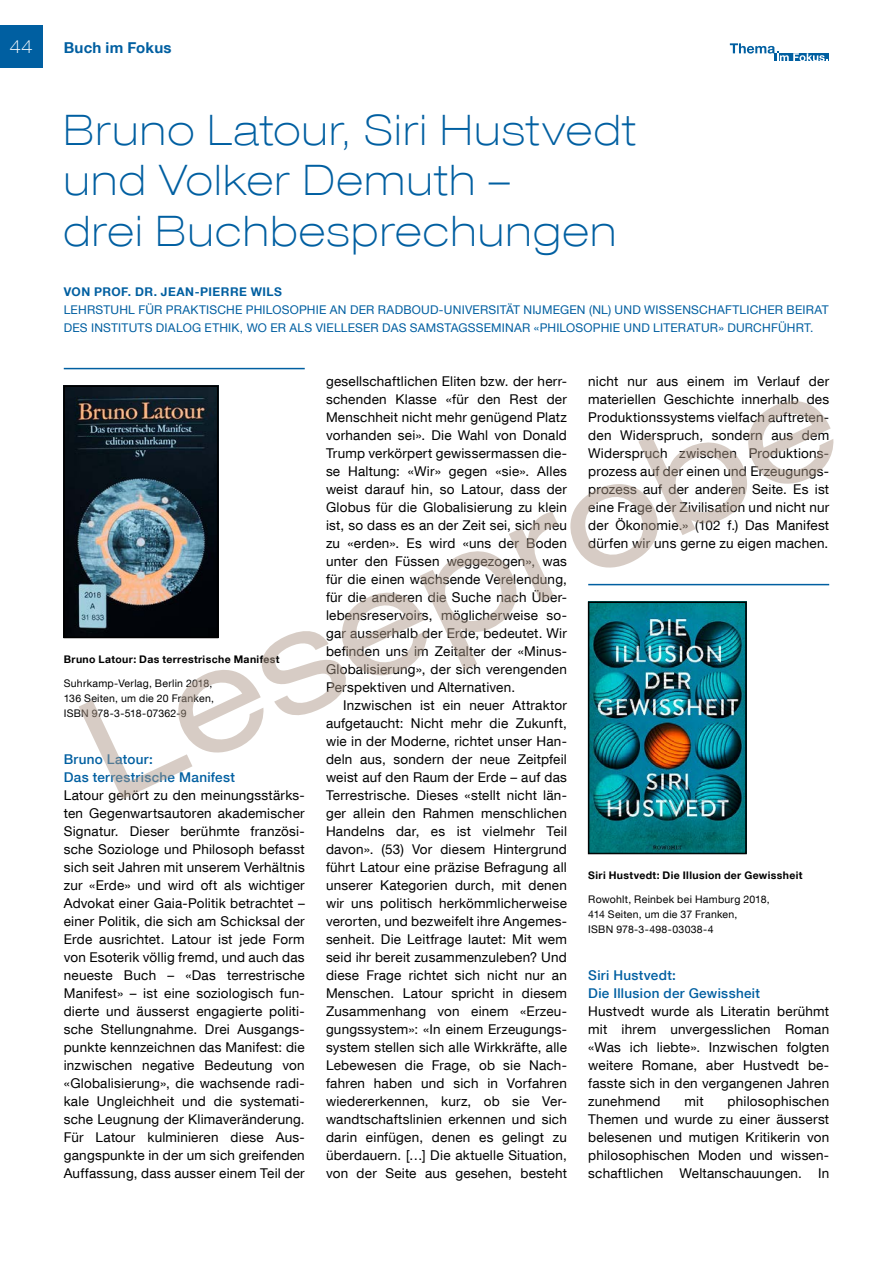
<style>
.page{position:relative;width:893px;height:1263px;background:#fff}
.page>*{position:absolute;margin:0;border:0;box-sizing:border-box;transform-origin:0 0}
.t1{font:100 expanded 42px/50.4px "Helvetica Neue LT Com";letter-spacing:.045em;color:#005fa1}
.t2{font:100 expanded 18px "Helvetica Neue LT Com";color:#fff}
.t3{font:700 15px "Helvetica Neue LT Com";letter-spacing:.015em;color:#005fa1}
.t4{font:13.5px/18px "Helvetica Neue LT Com";letter-spacing:.015em;color:#000;text-align:justify}
.t5{font:500 13.5px/18px "Helvetica Neue LT Com";letter-spacing:.025em;color:#005fa1}
.t6{font:12px/18px "Helvetica Neue LT Com";letter-spacing:.015em;color:#005fa1}
.t7{font:700 12px "Helvetica Neue LT Com";letter-spacing:.04em;color:#005fa1}
.t8{font:10.5px/15px "Helvetica Neue LT Com";letter-spacing:.025em;color:#000}
.t9{font:700 10.5px "Helvetica Neue LT Com";letter-spacing:.035em;color:#000}
</style>
<div class="page">
<svg style="left:827px;top:53px;width:2px;height:8px"></svg>
<svg style="left:730px;top:43px;width:97px;height:18px"></svg>
<div style="left:0;top:26px;width:43px;height:42px;background:#005fa1"></div>
<svg style="left:64px;top:388px;width:152px;height:250px;background:#091119"></svg>
<div style="left:64px;top:386px;width:154px;height:251px;border:1px solid #000"></div>
<img style="left:588px;top:799px;width:158px;height:55px">
<hr style="left:64px;top:368px;width:241px;height:1px;background:#005fa1">
<svg style="left:79px;top:397px;width:755px;height:402px"></svg>
<h2 class="t2" style="left:10px;top:36px;width:25px">44</h2>
<p class="t3" style="left:64px;top:38px;width:109px">Buch im Fokus</p>
<h1 class="t1" style="left:64px;top:104px;width:573px">Bruno Latour, Siri Hustvedt und Volker Demuth –<br>drei Buchbesprechungen</h1>
<p class="t7" style="left:64px;top:284px;width:220px">VON PROF. DR. JEAN-PIERRE WILS</p>
<p class="t6" style="left:64px;top:300px;width:766px">LEHRSTUHL FÜR PRAKTISCHE PHILOSOPHIE AN DER RADBOUD-UNIVERSITÄT NIJMEGEN (NL) UND WISSENSCHAFTLICHER BEIRAT<br>DES INSTITUTS DIALOG ETHIK, WO ER ALS VIELLESER DAS SAMSTAGSSEMINAR «PHILOSOPHIE UND LITERATUR» DURCHFÜHRT.</p>
<p class="t9" style="left:64px;top:653px;width:217px">Bruno Latour: Das terrestrische Manifest</p>
<p class="t8" style="left:64px;top:675px;width:152px">Suhrkamp-Verlag, Berlin 2018,<br>136 Seiten, um die 20 Franken,<br>ISBN 978-3-518-07362-9</p>
<p class="t5" style="left:64px;top:750px;width:173px">Bruno Latour:<br>Das terrestrische Manifest</p>
<p class="t4" style="left:64px;top:786px;width:242px">Latour gehört zu den meinungsstärks&shy;ten Gegenwartsautoren akademischer Signatur. Dieser berühmte französi&shy;sche Soziologe und Philosoph befasst sich seit Jahren mit unserem Verhältnis zur «Erde» und wird oft als wichtiger Advokat einer Gaia-Politik betrachtet – einer Politik, die sich am Schicksal der Erde ausrichtet. Latour ist jede Form von Esoterik völlig fremd, und auch das neueste Buch – «Das terrestrische Manifest» – ist eine soziologisch fun&shy;dierte und äusserst engagierte politi&shy;sche Stellungnahme. Drei Ausgangs&shy;punkte kennzeichnen das Manifest: die inzwischen negative Bedeutung von «Globalisierung», die wachsende radi&shy;kale Ungleichheit und die systemati&shy;sche Leugnung der Klimaveränderung.<br>Für Latour kulminieren diese Aus&shy;gangspunkte in der um sich greifenden Auffassung, dass ausser einem Teil der</p>
<p class="t4" style="left:326px;top:372px;width:242px">gesellschaftlichen Eliten bzw. der herr&shy;schenden Klasse «für den Rest der Menschheit nicht mehr genügend Platz vorhanden sei». Die Wahl von Donald Trump verkörpert gewissermassen die&shy;se Haltung: «Wir» gegen «sie». Alles weist darauf hin, so Latour, dass der Globus für die Globalisierung zu klein ist, so dass es an der Zeit sei, sich neu zu «erden». Es wird «uns der Boden unter den Füssen weggezogen», was für die einen wachsende Verelendung, für die anderen die Suche nach Über&shy;lebensreservoirs, möglicherweise so&shy;gar ausserhalb der Erde, bedeutet. Wir befinden uns im Zeitalter der «Minus-Globalisierung», der sich verengenden Perspektiven und Alternativen.</p>
<p class="t4" style="left:326px;top:695px;width:242px;text-indent:17px">Inzwischen ist ein neuer Attraktor aufgetaucht: Nicht mehr die Zukunft, wie in der Moderne, richtet unser Han&shy;deln aus, sondern der neue Zeitpfeil weist auf den Raum der Erde – auf das Terrestrische. Dieses «stellt nicht län&shy;ger allein den Rahmen menschlichen Handelns dar, es ist vielmehr Teil davon». (53) Vor diesem Hintergrund führt Latour eine präzise Befragung all unserer Kategorien durch, mit denen wir uns politisch herkömmlicherweise verorten, und bezweifelt ihre Angemes&shy;senheit. Die Leitfrage lautet: Mit wem seid ihr bereit zusammenzuleben? Und diese Frage richtet sich nicht nur an Menschen. Latour spricht in diesem Zusammenhang von einem «Erzeu&shy;gungssystem»: «In einem Erzeugungs&shy;system stellen sich alle Wirkkräfte, alle Lebewesen die Frage, ob sie Nach&shy;fahren haben und sich in Vorfahren wiedererkennen, kurz, ob sie Ver&shy;wandtschaftslinien erkennen und sich darin einfügen, denen es gelingt zu überdauern. […] Die aktuelle Situation, von der Seite aus gesehen, besteht</p>
<p class="t4" style="left:588px;top:371px;width:242px">nicht nur aus einem im Verlauf der materiellen Geschichte innerhalb des Produktionssystems vielfach auftreten&shy;den Widerspruch, sondern aus dem Widerspruch zwischen Produktions&shy;prozess auf der einen und Erzeugungs&shy;prozess auf der anderen Seite. Es ist eine Frage der Zivilisation und nicht nur der Ökonomie.» (102 f.) Das Manifest dürfen wir uns gerne zu eigen machen.</p>
<p class="t9" style="left:588px;top:869px;width:216px">Siri Hustvedt: Die Illusion der Gewissheit</p>
<p class="t8" style="left:588px;top:891px;width:183px">Rowohlt, Reinbek bei Hamburg 2018,<br>414 Seiten, um die 37 Franken,<br>ISBN 978-3-498-03038-4</p>
<p class="t5" style="left:588px;top:965px;width:173px">Siri Hustvedt:<br>Die Illusion der Gewissheit</p>
<p class="t4" style="left:588px;top:1001px;width:242px">Hustvedt wurde als Literatin berühmt mit ihrem unvergesslichen Roman «Was ich liebte». Inzwischen folgten weitere Romane, aber Hustvedt be&shy;fasste sich in den vergangenen Jahren zunehmend</p>
<p class="t4" style="left:588px;top:1091px;width:242px;text-indent:139px">philosophischen Themen und wurde zu einer äusserst belesenen und mutigen Kritikerin von philosophischen Moden und wissen&shy;schaftlichen Weltanschauungen. In</p>
<p class="t4" style="left:684px;top:1091px;width:21px">mit</p>
</div>
